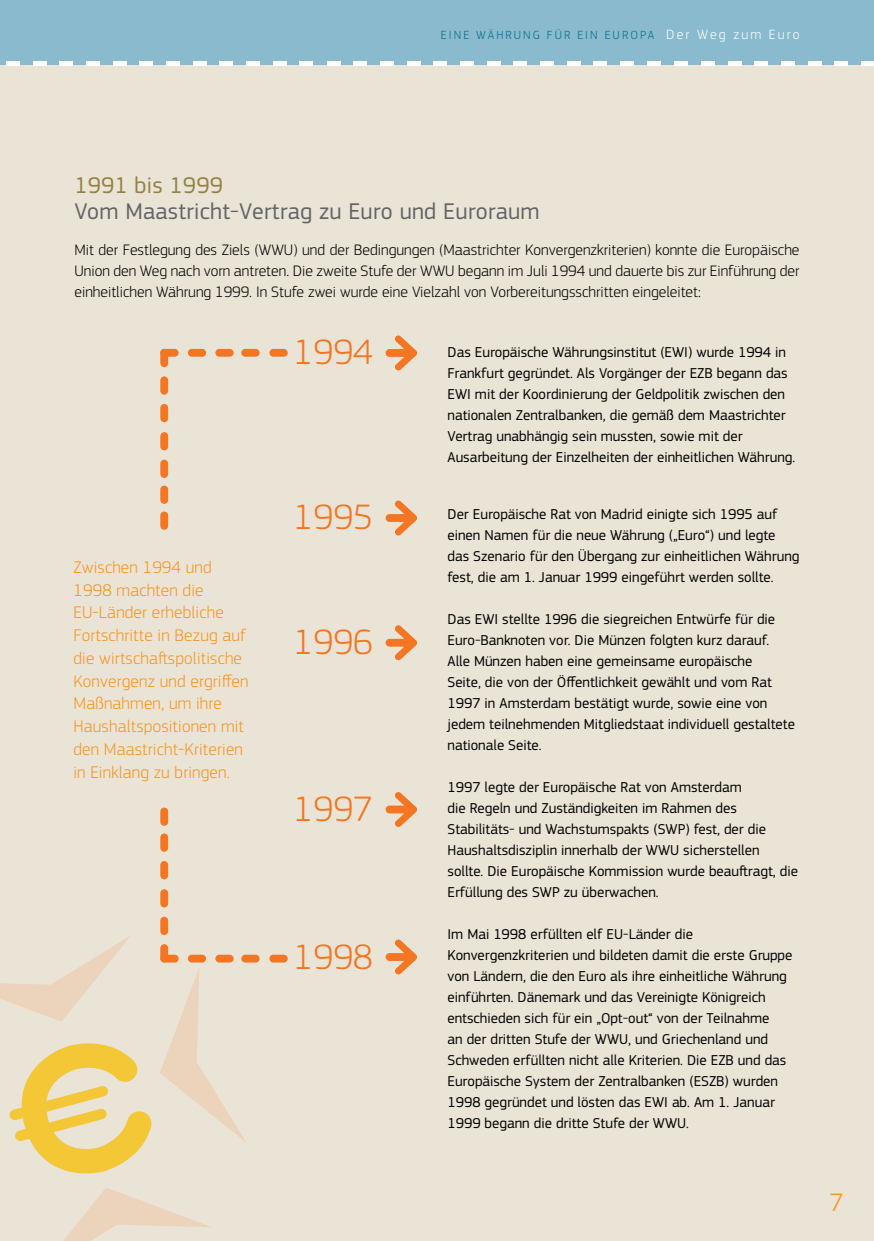
<style>
.page{position:relative;width:874px;height:1241px;background:#fff}
.page>*{position:absolute;margin:0;border:0;box-sizing:border-box;transform-origin:0 0}
.t1{font:300 36.75px "EC Square Sans Pro";color:#f47522}
.t2{font:300 26.25px "EC Square Sans Pro";color:#f7941e}
.t3{font:23.62px "EC Square Sans Pro";letter-spacing:.01em;color:#636466}
.t4{font:23.62px "EC Square Sans Pro";letter-spacing:.01em;color:#938243}
.t5{font:300 17.5px/22.8px "EC Square Sans Pro";letter-spacing:.01em;color:#f7941e}
.t6{font:300 15.75px/21px "EC Square Sans Pro";color:#000;text-align:justify}
.t7{font:14.88px/21px "EC Square Sans Pro";color:#000}
.t8{font:300 12.25px "EC Square Sans Pro";letter-spacing:.17em;color:#007088}
.s1{font-size:14px;color:#fff}
</style>
<div class="page">
<div style="left:0;top:0;width:873px;height:1240px;background:#eae4d7"></div>
<svg style="left:160px;top:969px;width:86px;height:173px"></svg>
<svg style="left:64px;top:1188px;width:146px;height:52px"></svg>
<svg style="left:0;top:936px;width:130px;height:85px"></svg>
<svg style="left:9px;top:1043px;width:143px;height:131px"></svg>
<div style="left:0;top:0;width:873px;height:65px;background:#8abace"></div>
<hr style="left:860px;top:61px;width:13px;height:4px;background:#fff">
<hr style="left:807px;top:61px;width:13px;height:4px;background:#fff">
<hr style="left:834px;top:61px;width:13px;height:4px;background:#fff">
<hr style="left:754px;top:61px;width:13px;height:4px;background:#fff">
<hr style="left:674px;top:61px;width:13px;height:4px;background:#fff">
<hr style="left:701px;top:61px;width:13px;height:4px;background:#fff">
<hr style="left:781px;top:61px;width:13px;height:4px;background:#fff">
<hr style="left:727px;top:61px;width:14px;height:4px;background:#fff">
<hr style="left:193px;top:61px;width:13px;height:4px;background:#fff">
<hr style="left:166px;top:61px;width:14px;height:4px;background:#fff">
<hr style="left:220px;top:61px;width:13px;height:4px;background:#fff">
<hr style="left:273px;top:61px;width:13px;height:4px;background:#fff">
<hr style="left:246px;top:61px;width:13px;height:4px;background:#fff">
<hr style="left:86px;top:61px;width:14px;height:4px;background:#fff">
<hr style="left:33px;top:61px;width:13px;height:4px;background:#fff">
<hr style="left:60px;top:61px;width:13px;height:4px;background:#fff">
<hr style="left:113px;top:61px;width:13px;height:4px;background:#fff">
<hr style="left:6px;top:61px;width:14px;height:4px;background:#fff">
<hr style="left:140px;top:61px;width:13px;height:4px;background:#fff">
<hr style="left:299px;top:61px;width:14px;height:4px;background:#fff">
<hr style="left:327px;top:61px;width:13px;height:4px;background:#fff">
<hr style="left:513px;top:61px;width:14px;height:4px;background:#fff">
<hr style="left:540px;top:61px;width:13px;height:4px;background:#fff">
<hr style="left:620px;top:61px;width:13px;height:4px;background:#fff">
<hr style="left:566px;top:61px;width:14px;height:4px;background:#fff">
<hr style="left:487px;top:61px;width:13px;height:4px;background:#fff">
<hr style="left:593px;top:61px;width:13px;height:4px;background:#fff">
<hr style="left:353px;top:61px;width:14px;height:4px;background:#fff">
<hr style="left:407px;top:61px;width:13px;height:4px;background:#fff">
<hr style="left:460px;top:61px;width:13px;height:4px;background:#fff">
<hr style="left:433px;top:61px;width:14px;height:4px;background:#fff">
<hr style="left:380px;top:61px;width:13px;height:4px;background:#fff">
<hr style="left:646px;top:61px;width:14px;height:4px;background:#fff">
<div style="left:160px;top:459px;width:8px;height:19px;background:#f47522;border-radius:4px"></div>
<div style="left:160px;top:485px;width:8px;height:19px;background:#f47522;border-radius:4px"></div>
<div style="left:160px;top:511px;width:8px;height:18px;background:#f47522;border-radius:4px"></div>
<div style="left:160px;top:432px;width:8px;height:18px;background:#f47522;border-radius:4px"></div>
<div style="left:160px;top:376px;width:8px;height:18px;background:#f47522;border-radius:4px"></div>
<div style="left:160px;top:349px;width:8px;height:18px;background:#f47522;border-radius:4px"></div>
<div style="left:160px;top:404px;width:8px;height:18px;background:#f47522;border-radius:4px"></div>
<div style="left:188px;top:349px;width:18px;height:7px;background:#f47522;border-radius:4px"></div>
<div style="left:215px;top:349px;width:18px;height:7px;background:#f47522;border-radius:4px"></div>
<div style="left:160px;top:349px;width:18px;height:7px;background:#f47522;border-radius:4px"></div>
<div style="left:241px;top:349px;width:18px;height:7px;background:#f47522;border-radius:4px"></div>
<div style="left:269px;top:349px;width:18px;height:7px;background:#f47522;border-radius:4px"></div>
<div style="left:160px;top:833px;width:8px;height:18px;background:#f47522;border-radius:4px"></div>
<div style="left:160px;top:807px;width:8px;height:18px;background:#f47522;border-radius:4px"></div>
<div style="left:160px;top:860px;width:8px;height:19px;background:#f47522;border-radius:4px"></div>
<div style="left:160px;top:916px;width:8px;height:18px;background:#f47522;border-radius:4px"></div>
<div style="left:160px;top:944px;width:8px;height:18px;background:#f47522;border-radius:4px"></div>
<div style="left:160px;top:889px;width:8px;height:18px;background:#f47522;border-radius:4px"></div>
<div style="left:188px;top:954px;width:18px;height:8px;background:#f47522;border-radius:4px"></div>
<div style="left:215px;top:954px;width:18px;height:8px;background:#f47522;border-radius:4px"></div>
<div style="left:160px;top:954px;width:18px;height:8px;background:#f47522;border-radius:4px"></div>
<div style="left:241px;top:954px;width:18px;height:8px;background:#f47522;border-radius:4px"></div>
<div style="left:269px;top:954px;width:18px;height:8px;background:#f47522;border-radius:4px"></div>
<svg style="left:385px;top:335px;width:32px;height:36px"></svg>
<svg style="left:385px;top:500px;width:32px;height:35px"></svg>
<svg style="left:385px;top:625px;width:32px;height:35px"></svg>
<svg style="left:385px;top:792px;width:32px;height:35px"></svg>
<svg style="left:385px;top:939px;width:32px;height:35px"></svg>
<p class="t8" style="left:440px;top:27px;width:360px">EINE WÄHRUNG FÜR EIN EUROPA <span class="s1">Der Weg zum Euro</span></p>
<h3 class="t4" style="left:74px;top:171px;width:150px">1991 bis 1999</h3>
<h3 class="t3" style="left:74px;top:197px;width:466px">Vom Maastricht-Vertrag zu Euro und Euroraum</h3>
<p class="t6" style="left:74px;top:239px;width:726px">Mit der Festlegung des Ziels (WWU) und der Bedingungen (Maastrichter Konvergenzkriterien) konnte die Europäische Union den Weg nach vorn antreten. Die zweite Stufe der WWU begann im Juli 1994 und dauerte bis zur Einführung der einheitlichen Währung 1999. In Stufe zwei wurde eine Vielzahl von Vorbereitungsschritten eingeleitet:</p>
<h1 class="t1" style="left:293px;top:330px;width:81px">1994</h1>
<p class="t5" style="left:73px;top:555px;width:176px">Zwischen 1994 und<br>1998 machten die<br>EU-Länder erhebliche<br>Fortschritte in Bezug auf die wirtschaftspolitische<br>Konvergenz und ergriffen<br>Maßnahmen, um ihre<br>Haushaltspositionen mit den Maastricht-Kriterien in Einklang zu bringen.</p>
<h1 class="t1" style="left:293px;top:495px;width:81px">1995</h1>
<h1 class="t1" style="left:293px;top:620px;width:81px">1996</h1>
<h1 class="t1" style="left:293px;top:787px;width:81px">1997</h1>
<h1 class="t1" style="left:293px;top:935px;width:81px">1998</h1>
<p class="t7" style="left:447px;top:341px;width:349px">Das Europäische Währungsinstitut (EWI) wurde 1994 in Frankfurt gegründet. Als Vorgänger der EZB begann das EWI mit der Koordinierung der Geldpolitik zwischen den nationalen Zentralbanken, die gemäß dem Maastrichter Vertrag unabhängig sein mussten, sowie mit der Ausarbeitung der Einzelheiten der einheitlichen Währung.</p>
<p class="t7" style="left:447px;top:503px;width:353px">Der Europäische Rat von Madrid einigte sich 1995 auf einen Namen für die neue Währung („Euro“) und legte das Szenario für den Übergang zur einheitlichen Währung fest, die am 1. Januar 1999 eingeführt werden sollte.</p>
<p class="t7" style="left:447px;top:608px;width:349px">Das EWI stellte 1996 die siegreichen Entwürfe für die Euro-Banknoten vor. Die Münzen folgten kurz darauf.<br>Alle Münzen haben eine gemeinsame europäische<br>Seite, die von der Öffentlichkeit gewählt und vom Rat 1997 in Amsterdam bestätigt wurde, sowie eine von jedem teilnehmenden Mitgliedstaat individuell gestaltete nationale Seite.</p>
<p class="t7" style="left:447px;top:776px;width:352px">1997 legte der Europäische Rat von Amsterdam<br>die Regeln und Zuständigkeiten im Rahmen des Stabilitäts- und Wachstumspakts (SWP) fest, der die Haushaltsdisziplin innerhalb der WWU sicherstellen sollte. Die Europäische Kommission wurde beauftragt, die Erfüllung des SWP zu überwachen.</p>
<p class="t7" style="left:447px;top:923px;width:346px">Im Mai 1998 erfüllten elf EU-Länder die Konvergenzkriterien und bildeten damit die erste Gruppe von Ländern, die den Euro als ihre einheitliche Währung einführten. Dänemark und das Vereinigte Königreich entschieden sich für ein „Opt-out“ von der Teilnahme<br>an der dritten Stufe der WWU, und Griechenland und Schweden erfüllten nicht alle Kriterien. Die EZB und das Europäische System der Zentralbanken (ESZB) wurden 1998 gegründet und lösten das EWI ab. Am 1. Januar 1999 begann die dritte Stufe der WWU.</p>
<h2 class="t2" style="left:829px;top:1186px;width:16px">7</h2>
</div>
